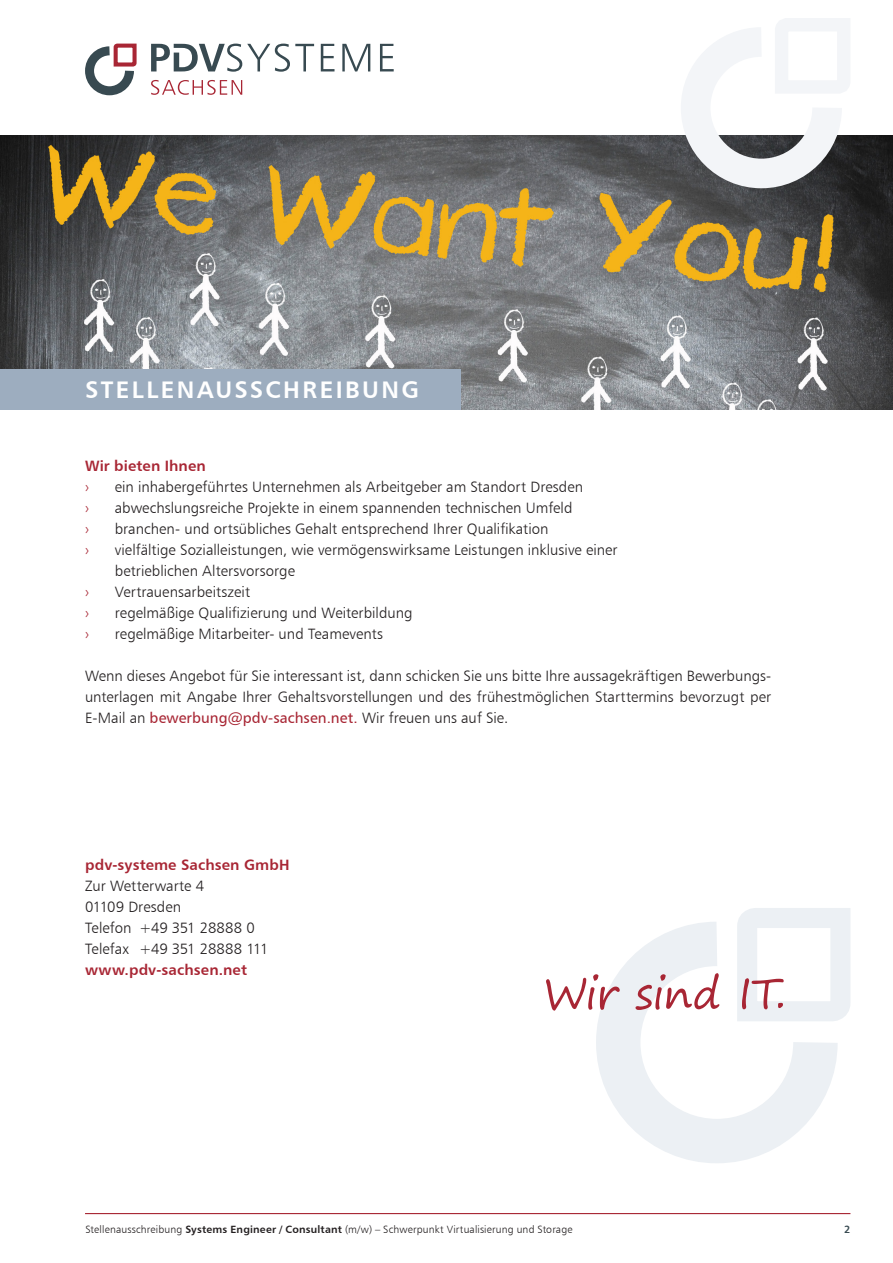
<style>
.page{position:relative;width:893px;height:1263px;background:#fff}
.page>*{position:absolute;margin:0;border:0;box-sizing:border-box;transform-origin:0 0}
.t1{font:24px "Humanist 777 BT Bold B";letter-spacing:.1em;color:#fff}
.t2{font:15px/21px "Humanist 777 BT Light B";letter-spacing:.005em;color:#231f20}
.t3{font:15px "Humanist 777 BT Bold B";letter-spacing:.01em;color:#a82634}
.t4{font:15px "Humanist 777 BT Light B";color:#a82634}
.t5{font:10.5px "Humanist 777 BT Light B";letter-spacing:.015em;color:#231f20}
.t6{font:10.5px "Humanist 777 BT Bold B";color:#384a51}
.s1{font-family:"Humanist 777 BT Roman B";color:#a82634}
.s2{font-family:"Humanist 777 BT Bold B"}
</style>
<div class="page">
<img style="left:0;top:135px;width:893px;height:274px">
<svg style="left:666px;top:18px;width:191px;height:185px"></svg>
<svg style="left:151px;top:44px;width:243px;height:28px"></svg>
<svg style="left:151px;top:80px;width:91px;height:15px"></svg>
<svg style="left:85px;top:43px;width:52px;height:53px"></svg>
<div style="left:0;top:369px;width:461px;height:40px;background:#9dadbf"></div>
<svg style="left:596px;top:1031px;width:242px;height:132px"></svg>
<svg style="left:546px;top:908px;width:304px;height:123px"></svg>
<hr style="left:85px;top:1213px;width:765px;height:1px;background:#a82634">
<h1 class="t1" style="left:85px;top:375px;width:336px">STELLENAUSSCHREIBUNG</h1>
<p class="t3" style="left:85px;top:456px;width:122px">Wir bieten Ihnen</p>
<p class="t4" style="left:85px;top:477px;width:6px">›</p>
<p class="t2" style="left:115px;top:476px;width:470px">ein inhabergeführtes Unternehmen als Arbeitgeber am Standort Dresden</p>
<p class="t4" style="left:85px;top:498px;width:6px">›</p>
<p class="t2" style="left:115px;top:497px;width:459px">abwechslungsreiche Projekte in einem spannenden technischen Umfeld</p>
<p class="t4" style="left:85px;top:519px;width:6px">›</p>
<p class="t2" style="left:115px;top:518px;width:435px">branchen- und ortsübliches Gehalt entsprechend Ihrer Qualifikation</p>
<p class="t4" style="left:85px;top:540px;width:6px">›</p>
<p class="t2" style="left:115px;top:539px;width:504px">vielfältige Sozialleistungen, wie vermögenswirksame Leistungen inklusive einer betrieblichen Altersvorsorge</p>
<p class="t4" style="left:85px;top:582px;width:6px">›</p>
<p class="t2" style="left:115px;top:581px;width:137px">Vertrauensarbeitszeit</p>
<p class="t4" style="left:85px;top:603px;width:6px">›</p>
<p class="t2" style="left:115px;top:602px;width:299px">regelmäßige Qualifizierung und Weiterbildung</p>
<p class="t4" style="left:85px;top:624px;width:6px">›</p>
<p class="t2" style="left:115px;top:623px;width:270px">regelmäßige Mitarbeiter- und Teamevents</p>
<p class="t2" style="left:85px;top:665px;width:688px;text-align:justify">Wenn dieses Angebot für Sie interessant ist, dann schicken Sie uns bitte Ihre aussagekräftigen Bewerbungs&shy;unterlagen mit Angabe Ihrer Gehaltsvorstellungen und des frühestmöglichen Starttermins bevorzugt per E-Mail an <span class="s1">bewerbung@pdv-sachsen.net.</span> Wir freuen uns auf Sie.</p>
<p class="t3" style="left:85px;top:855px;width:206px">pdv-systeme Sachsen GmbH</p>
<p class="t2" style="left:85px;top:875px;width:185px">Zur Wetterwarte 4<br>01109 Dresden<br>Telefon +49 351 28888 0<br>Telefax +49 351 28888 111</p>
<p class="t3" style="left:85px;top:960px;width:164px">www.pdv-sachsen.net</p>
<p class="t5" style="left:85px;top:1223px;width:489px">Stellenausschreibung <span class="s2">Systems Engineer / Consultant</span> (m/w) – Schwerpunkt Virtualisierung und Storage</p>
<p class="t6" style="left:844px;top:1222px;width:8px">2</p>
</div>
